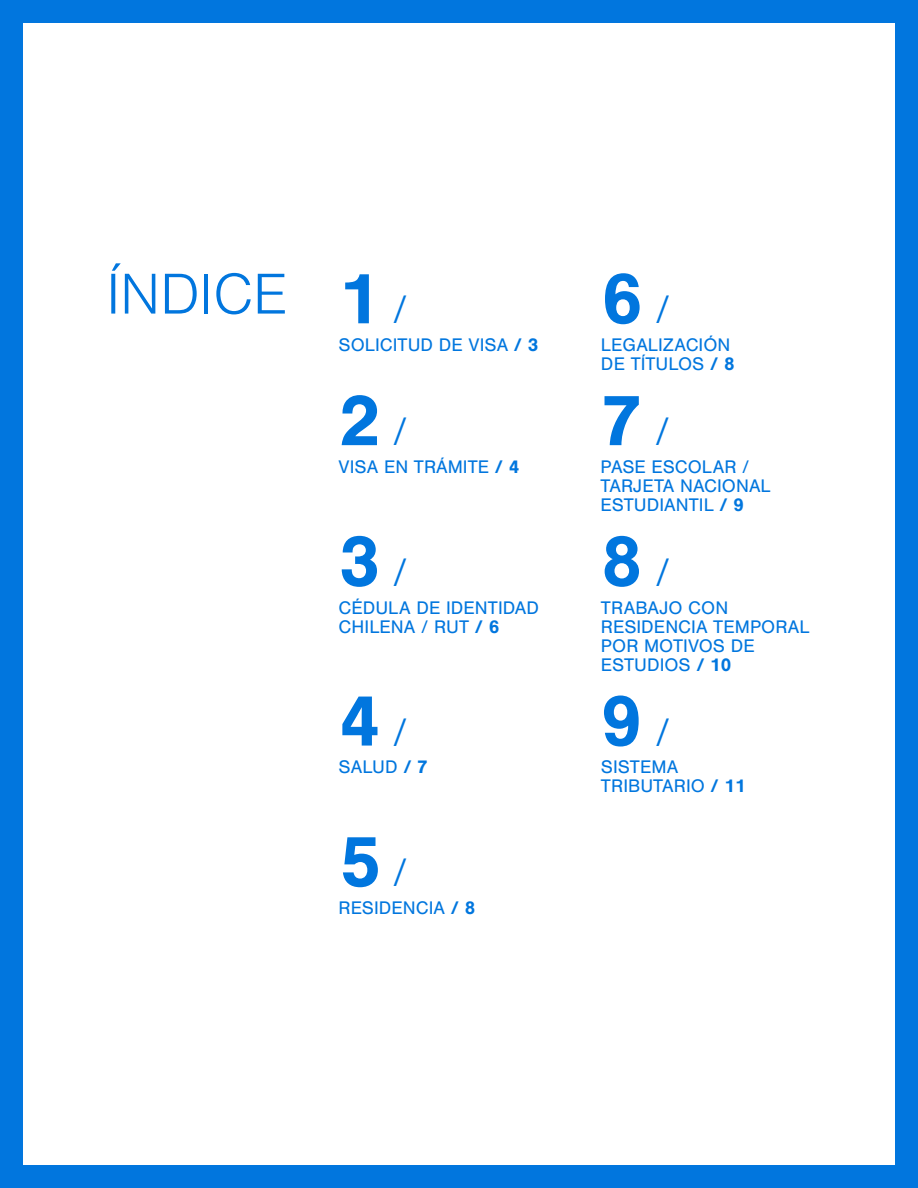
<style>
.page{position:relative;width:918px;height:1188px;background:#fff}
.page>*{position:absolute;margin:0;border:0;box-sizing:border-box;transform-origin:0 0}
.t1{font:700 74.25px "Nimbus San";color:#0176de}
.t2{font:300 59.7px "Nimbus San";color:#0176de}
.t3{font:18.9px/18.9px "Nimbus San";color:#0176de}
.s1{font-weight:700;font-size:74.25px}
.s2{font-weight:700}
.s3{font-weight:300;font-size:40.5px}
</style>
<div class="page">
<div style="left:0;top:1166px;width:918px;height:22px;background:#0176de"></div>
<div style="left:0;top:0;width:918px;height:22px;background:#0176de"></div>
<div style="left:896px;top:0;width:22px;height:1188px;background:#0176de"></div>
<div style="left:0;top:0;width:22px;height:1188px;background:#0176de"></div>
<h2 class="t2" style="left:107px;top:263px;width:303px">ÍNDICE <span class="s1">1</span> <sub>/</sub></h2>
<p class="t3" style="left:339px;top:336px;width:201px">SOLICITUD DE VISA <span class="s2">/ 3</span></p>
<h1 class="t1" style="left:339px;top:379px;width:71px">2 <span class="s3">/</span></h1>
<p class="t3" style="left:339px;top:458px;width:182px">VISA EN TRÁMITE <span class="s2">/ 4</span></p>
<h1 class="t1" style="left:339px;top:520px;width:71px">3 <span class="s3">/</span></h1>
<p class="t3" style="left:339px;top:598px;width:202px">CÉDULA DE IDENTIDAD<br>CHILENA / RUT <span class="s2">/ 6</span></p>
<h1 class="t1" style="left:339px;top:679px;width:71px">4 <span class="s3">/</span></h1>
<p class="t3" style="left:339px;top:758px;width:91px">SALUD <span class="s2">/ 7</span></p>
<h1 class="t1" style="left:339px;top:820px;width:71px">5 <span class="s3">/</span></h1>
<p class="t3" style="left:339px;top:899px;width:138px">RESIDENCIA <span class="s2">/ 8</span></p>
<h1 class="t1" style="left:601px;top:257px;width:71px">6 <span class="s3">/</span></h1>
<p class="t3" style="left:601px;top:336px;width:135px">LEGALIZACIÓN<br>DE TÍTULOS <span class="s2">/ 8</span></p>
<h1 class="t1" style="left:601px;top:379px;width:71px">7 <span class="s3">/</span></h1>
<p class="t3" style="left:601px;top:458px;width:172px">PASE ESCOLAR /<br>TARJETA NACIONAL<br>ESTUDIANTIL <span class="s2">/ 9</span></p>
<h1 class="t1" style="left:601px;top:520px;width:71px">8 <span class="s3">/</span></h1>
<p class="t3" style="left:601px;top:598px;width:210px">TRABAJO CON<br>RESIDENCIA TEMPORAL<br>POR MOTIVOS DE<br>ESTUDIOS <span class="s2">/ 10</span></p>
<h1 class="t1" style="left:601px;top:679px;width:71px">9 <span class="s3">/</span></h1>
<p class="t3" style="left:601px;top:758px;width:146px">SISTEMA<br>TRIBUTARIO <span class="s2">/ 11</span></p>
</div>
